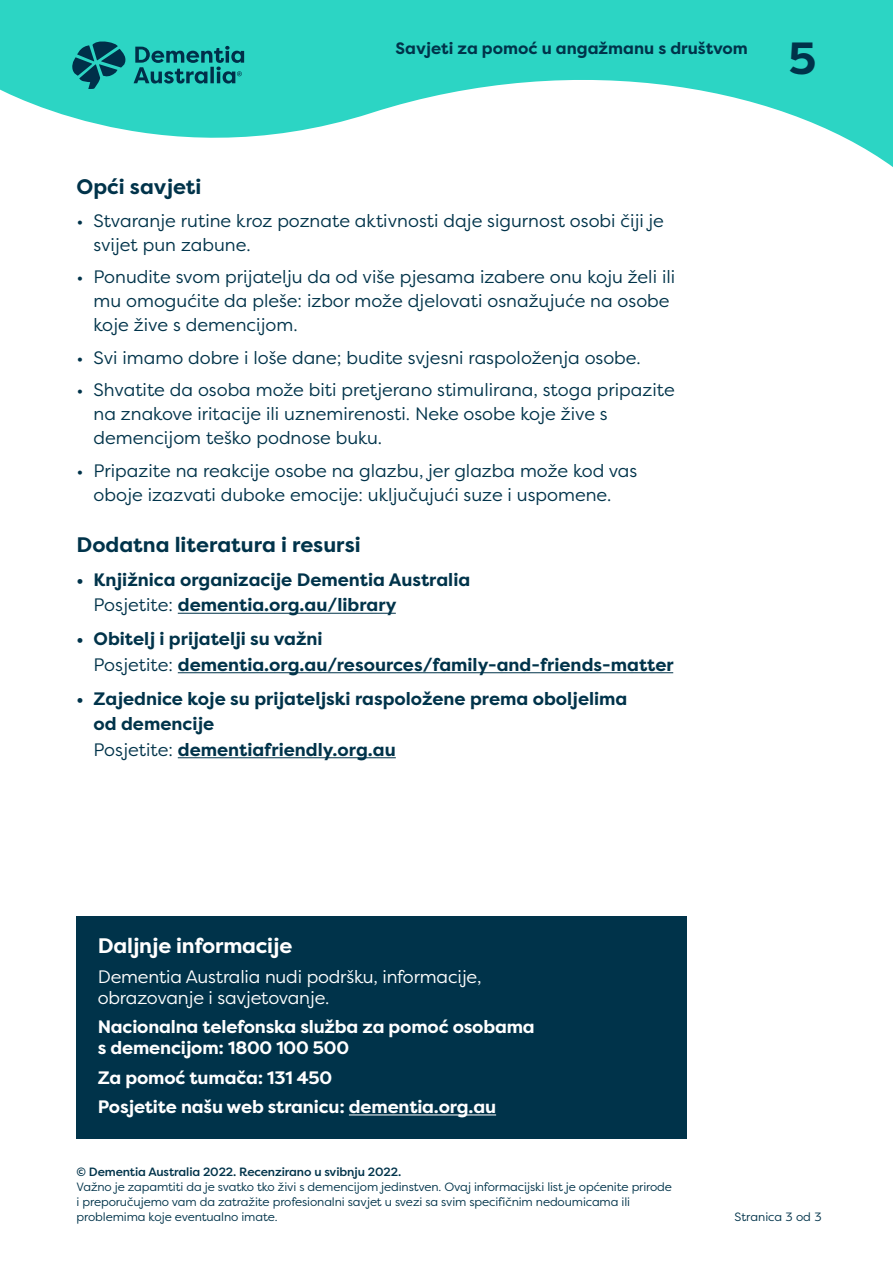
<style>
.page{position:relative;width:893px;height:1263px;background:#fff}
.page>*{position:absolute;margin:0;border:0;box-sizing:border-box;transform-origin:0 0}
.t1{font:700 45px "Filson Pro";color:#00334a}
.t2{font:700 21px "Filson Pro";color:#00334a}
.t3{font:700 21px "Filson Pro";letter-spacing:-.01em;color:#fff}
.t4{font:18px/24px "Filson Pro";color:#00334a}
.t5{font:700 18px/25.5px "Filson Pro";color:#00334a}
.t6{font:700 18px/21px "Filson Pro";letter-spacing:-.01em;color:#fff}
.t7{font:18px/21px "Filson Pro";letter-spacing:-.01em;color:#fff}
.t8{font:700 16.5px "Filson Pro";color:#00334a}
.t9{font:12px/15px "Filson Pro";letter-spacing:-.01em;color:#00334a}
.t10{font:500 12px "Filson Pro";letter-spacing:-.01em;color:#00334a}
.s1{font-weight:400}
</style>
<div class="page">
<svg style="left:0;top:0;width:893px;height:167px;fill:#2cd5c4"></svg>
<svg style="left:72px;top:41px;width:172px;height:48px;background:#1d9d9a"></svg>
<hr style="left:178px;top:613px;width:218px;height:1px;background:#00334a">
<hr style="left:178px;top:672px;width:495px;height:1px;background:#00334a">
<hr style="left:178px;top:757px;width:218px;height:1px;background:#00334a">
<div style="left:77px;top:916px;width:610px;height:64px;background:#00334a"></div>
<div style="left:77px;top:948px;width:610px;height:81px;background:#00334a"></div>
<div style="left:77px;top:998px;width:610px;height:82px;background:#00334a"></div>
<div style="left:77px;top:1078px;width:610px;height:61px;background:#00334a"></div>
<hr style="left:349px;top:1114px;width:147px;height:1px;background:#fff">
<p class="t8" style="left:395px;top:38px;width:354px">Savjeti za pomoć u angažmanu s društvom</p>
<h1 class="t1" style="left:789px;top:30px;width:29px">5</h1>
<p class="t2" style="left:77px;top:174px;width:126px">Opći savjeti</p>
<p class="t4" style="left:94px;top:208px;width:572px;text-indent:-17px">• Stvaranje rutine kroz poznate aktivnosti daje sigurnost osobi čiji je svijet pun zabune.</p>
<p class="t4" style="left:94px;top:265px;width:583px;text-indent:-17px">• Ponudite svom prijatelju da od više pjesama izabere onu koju želi ili mu omogućite da pleše: izbor može djelovati osnažujuće na osobe koje žive s demencijom.</p>
<p class="t4" style="left:77px;top:345px;width:566px">• Svi imamo dobre i loše dane; budite svjesni raspoloženja osobe.</p>
<p class="t4" style="left:94px;top:378px;width:583px;text-indent:-17px">• Shvatite da osoba može biti pretjerano stimulirana, stoga pripazite na znakove iritacije ili uznemirenosti. Neke osobe koje žive s demencijom teško podnose buku.</p>
<p class="t4" style="left:77px;top:458px;width:562px;text-align:center">• Pripazite na reakcije osobe na glazbu, jer glazba može kod vas oboje izazvati duboke emocije: uključujući suze i uspomene.</p>
<p class="t2" style="left:77px;top:531px;width:286px">Dodatna literatura i resursi</p>
<p class="t5" style="left:94px;top:567px;width:378px;text-indent:-17px">• Knjižnica organizacije Dementia Australia<br><span class="s1">Posjetite:</span> dementia.org.au/library</p>
<p class="t5" style="left:94px;top:627px;width:582px;text-indent:-17px">• Obitelj i prijatelji su važni<br><span class="s1">Posjetite:</span> dementia.org.au/resources/family-and-friends-matter</p>
<p class="t5" style="left:94px;top:686px;width:535px;text-indent:-17px">• Zajednice koje su prijateljski raspoložene prema oboljelima od demencije<br><span class="s1">Posjetite:</span> dementiafriendly.org.au</p>
<p class="t3" style="left:98px;top:932px;width:196px">Daljnje informacije</p>
<p class="t7" style="left:98px;top:965px;width:385px">Dementia Australia nudi podršku, informacije, obrazovanje i savjetovanje.</p>
<p class="t6" style="left:98px;top:1017px;width:438px">Nacionalna telefonska služba za pomoć osobama s demencijom: 1800 100 500</p>
<p class="t6" style="left:98px;top:1067px;width:236px">Za pomoć tumača: 131 450</p>
<p class="t6" style="left:98px;top:1097px;width:400px">Posjetite našu web stranicu: dementia.org.au</p>
<p class="t10" style="left:77px;top:1164px;width:326px">© Dementia Australia 2022. Recenzirano u svibnju 2022.</p>
<p class="t9" style="left:77px;top:1179px;width:597px">Važno je zapamtiti da je svatko tko živi s demencijom jedinstven. Ovaj informacijski list je općenite prirode i preporučujemo vam da zatražite profesionalni savjet u svezi sa svim specifičnim nedoumicama ili problemima koje eventualno imate.</p>
<p class="t9" style="left:735px;top:1209px;width:88px">Stranica 3 od 3</p>
</div>
